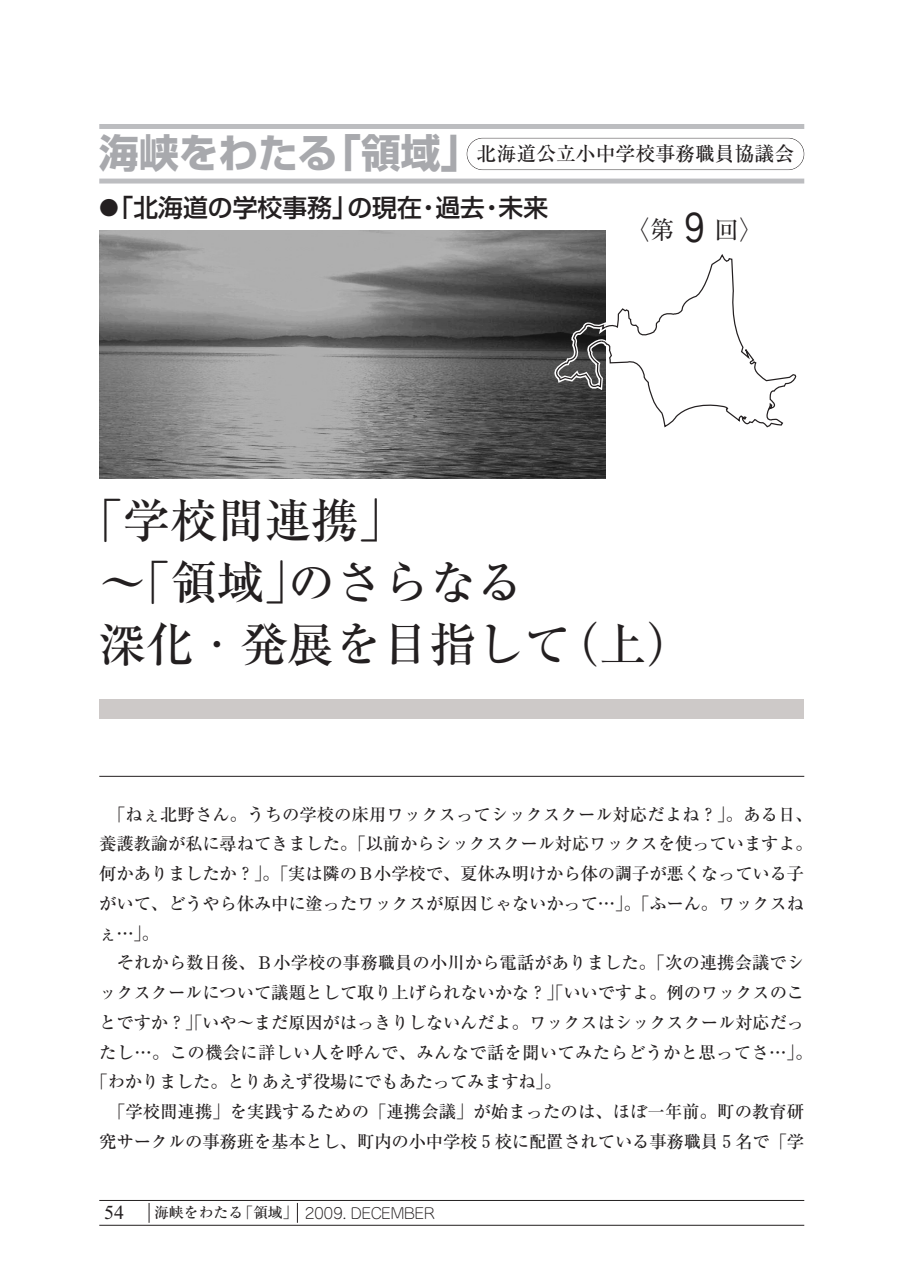
<style>
.page{position:relative;width:902px;height:1274px;background:#fff}
.page>*{position:absolute;margin:0;border:0;box-sizing:border-box;transform-origin:0 0}
.t1{font:500 47.07px/61.9px "Ryumin";color:#231f20}
.t2{font:700 39.73px "Shin Go";color:#a8a9ad}
.t3{font:500 24.85px "Shin Go";color:#231f20}
.t4{font:24.85px "Ryumin";color:#231f20}
.t5{font:500 19.78px "Ryumin";color:#231f20}
.t6{font:19.78px "Times New Roman";color:#231f20}
.t7{font:500 17.32px/29.8px "Ryumin";letter-spacing:-.01em;color:#231f20}
.t8{font:300 14.88px "Jun 101";color:#231f20}
.s1{font-size:19.78px}
.s2{font-family:"Gothic BBB";font-weight:500;font-size:39.73px}
.s3{font-family:"Ryumin";font-weight:500}
</style>
<div class="page">
<div style="left:466px;top:138px;width:338px;height:32px;border:1px solid #231f20;border-radius:16px"></div>
<hr style="left:99px;top:1200px;width:705px;height:1px;background:#231f20">
<hr style="left:99px;top:1225px;width:705px;height:1px;background:#231f20">
<svg style="left:149px;top:1203px;width:1px;height:20px"></svg>
<svg style="left:297px;top:1203px;width:1px;height:20px"></svg>
<img style="left:99px;top:231px;width:450px;height:248px">
<div style="left:99px;top:179px;width:705px;height:5px;background:#bcbdc0"></div>
<div style="left:99px;top:124px;width:705px;height:5px;background:#bcbdc0"></div>
<svg style="left:549px;top:230px;width:57px;height:249px;background:#484848"></svg>
<svg style="left:549px;top:253px;width:248px;height:176px"></svg>
<div style="left:99px;top:699px;width:705px;height:20px;background:#cdc9c8"></div>
<hr style="left:99px;top:776px;width:705px;height:1px;background:#231f20">
<h2 class="t2" style="left:99px;top:138px;width:382px">海峡をわたる「領域」</h2>
<h3 class="t3" style="left:99px;top:199px;width:450px"><span class="s1">●</span>「北海道の学校事務」の現在・過去・未来</h3>
<p class="t5" style="left:476px;top:146px;width:319px">北海道公立小中学校事務職員協議会</p>
<h3 class="t4" style="left:624px;top:221px;width:140px">〈第<span class="s2">９</span>回〉</h3>
<h1 class="t1" style="left:99px;top:496px;width:595px">｢学校間連携｣<br>～｢領域｣のさらなる<br>深化・発展を目指して（上）</h1>
<p class="t7" style="left:99px;top:802px;width:715px;text-indent:17px">｢ねぇ北野さん。うちの学校の床用ワックスってシックスクール対応だよね？｣。ある日、養護教諭が私に尋ねてきました。｢以前からシックスクール対応ワックスを使っていますよ。何かありましたか？｣。｢実は隣のＢ小学校で、夏休み明けから体の調子が悪くなっている子がいて、どうやら休み中に塗ったワックスが原因じゃないかって…｣。｢ふーん。ワックスねぇ…｣。</p>
<p class="t7" style="left:99px;top:951px;width:715px;text-indent:17px">それから数日後、Ｂ小学校の事務職員の小川から電話がありました。｢次の連携会議でシックスクールについて議題として取り上げられないかな？｣｢いいですよ。例のワックスのことですか？｣｢いや～まだ原因がはっきりしないんだよ。ワックスはシックスクール対応だったし…。この機会に詳しい人を呼んで、みんなで話を聞いてみたらどうかと思ってさ…｣。｢わかりました。とりあえず役場にでもあたってみますね｣。</p>
<p class="t7" style="left:99px;top:1099px;width:706px;text-align:right">｢学校間連携」を実践するための「連携会議」が始まったのは、ほぼ一年前。町の教育研究サークルの事務班を基本とし、町内の小中学校５校に配置されている事務職員５名で「学</p>
<p class="t6" style="left:104px;top:1206px;width:21px">54</p>
<p class="t8" style="left:154px;top:1207px;width:282px"><span class="s3">海峡をわたる「領域」</span> 2009. DECEMBER</p>
</div>
